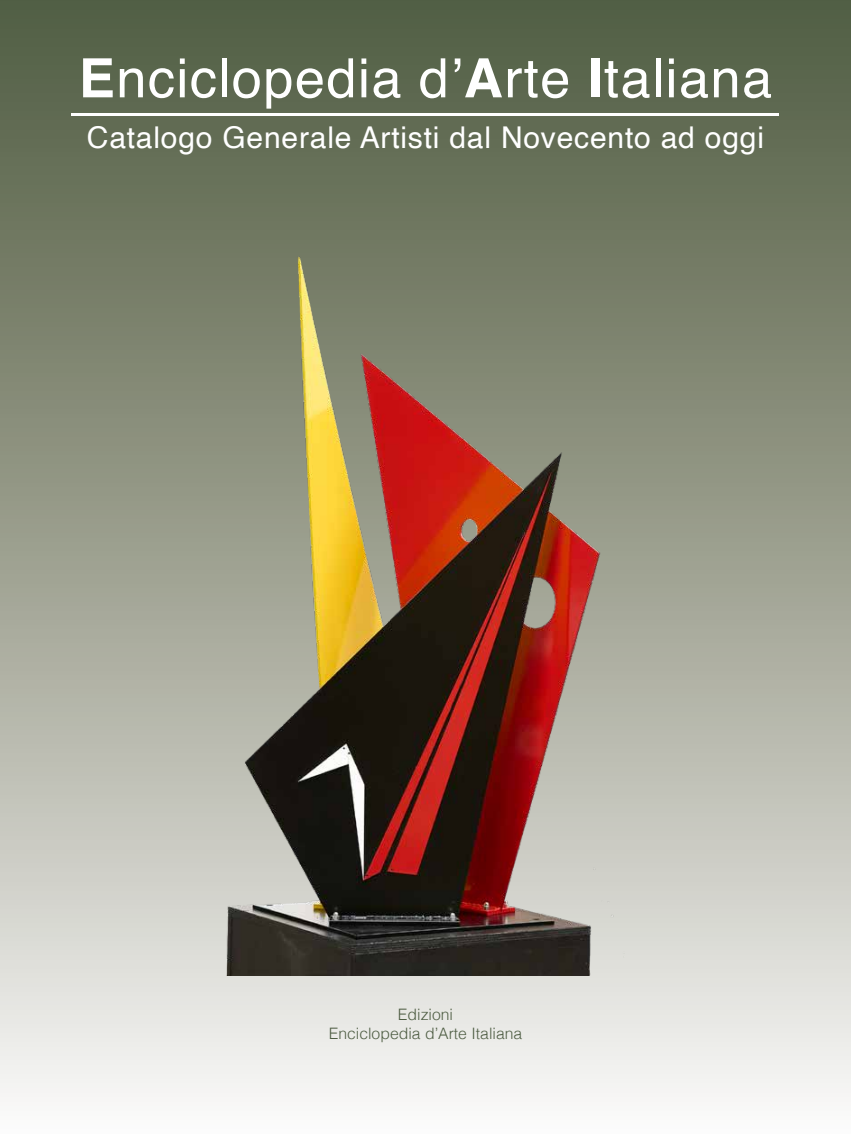
<style>
.page{position:relative;width:851px;height:1134px;background:#fff}
.page>*{position:absolute;margin:0;border:0;box-sizing:border-box;transform-origin:0 0}
.t1{font:54.12px "Helvetica";letter-spacing:.025em;color:#fff}
.t2{font:30px "Helvetica";letter-spacing:.025em;color:#fff}
.t3{font:300 15.75px/18.9px "Helvetica";color:#4d5c42;text-align:center}
.s1{font-weight:700}
</style>
<div class="page">
<div style="left:0;top:0;width:850px;height:1134px;background:linear-gradient(to bottom,#4c573b,#f7f5f3)"></div>
<hr style="left:72px;top:113px;width:707px;height:2px;background:#fff">
<img style="left:226px;top:257px;width:398px;height:719px">
<h1 class="t1" style="left:79px;top:37px;width:694px"><span class="s1">E</span>nciclopedia d’<span class="s1">A</span>rte <span class="s1">I</span>taliana</h1>
<p class="t2" style="left:87px;top:114px;width:678px">Catalogo Generale Artisti dal Novecento ad oggi</p>
<p class="t3" style="left:328px;top:1003px;width:195px">Edizioni<br>Enciclopedia d’Arte Italiana</p>
</div>
